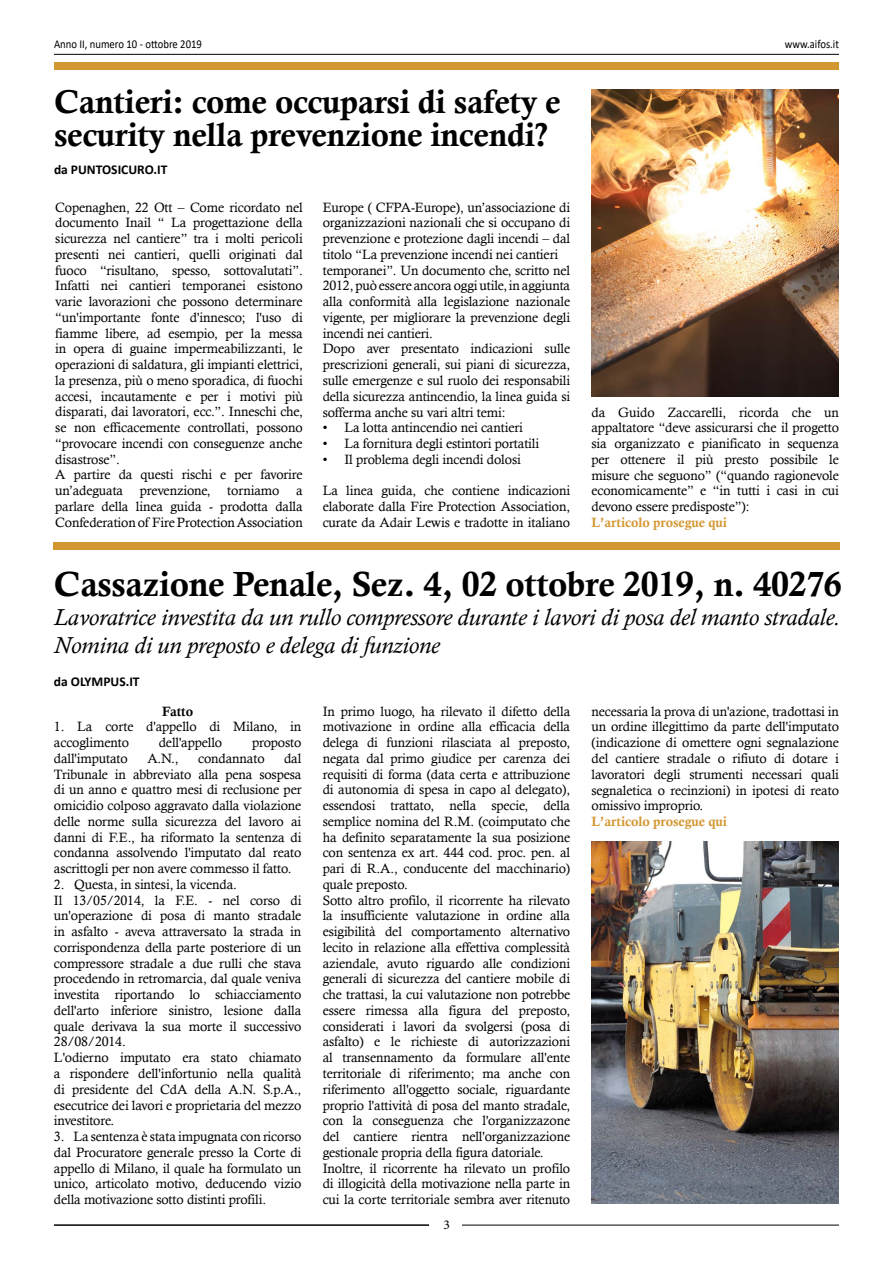
<style>
.page{position:relative;width:893px;height:1263px;background:#fff}
.page>*{position:absolute;margin:0;border:0;box-sizing:border-box;transform-origin:0 0}
.t1{font:34.95px "Calis MT Bol";letter-spacing:-.01em;color:#000}
.t2{font:33px/33px "Calis MT Bol";letter-spacing:-.01em;color:#000}
.t3{font:italic 23.55px/28.3px "Calisto";color:#000}
.t4{font:13.5px/15.8px "Calisto";letter-spacing:-.01em;color:#000}
.t5{font:13.5px "Calis MT Bol";letter-spacing:-.005em;color:#d39732}
.t6{font:700 13.5px "Calibri";color:#000}
.t7{font:13.5px "Calis MT Bol";letter-spacing:-.01em;color:#000}
.t8{font:13.5px "Minion Pro";color:#000}
.t9{font:12px "Calibri";color:#000;scale:.89 1}
</style>
<div class="page">
<hr style="left:461px;top:1225px;width:378px;height:1px;background:#000">
<hr style="left:54px;top:54px;width:785px;height:1px;background:#000">
<div style="left:54px;top:63px;width:785px;height:7px;background:#d39732"></div>
<hr style="left:54px;top:1225px;width:378px;height:1px;background:#000">
<div style="left:429px;top:1214px;width:33px;height:24px;background:#fff"></div>
<div style="left:54px;top:542px;width:786px;height:7px;background:#d39732"></div>
<img style="left:592px;top:90px;width:247px;height:306px">
<img style="left:591px;top:842px;width:248px;height:362px">
<p class="t9" style="left:54px;top:36px;width:168px">Anno II, numero 10 - ottobre 2019</p>
<p class="t9" style="left:785px;top:36px;width:62px">www.aifos.it</p>
<h2 class="t2" style="left:54px;top:85px;width:508px">Cantieri: come occuparsi di safety e security nella prevenzione incendi?</h2>
<p class="t6" style="left:54px;top:160px;width:115px">da PUNTOSICURO.IT</p>
<p class="t4" style="left:55px;top:199px;width:249px">Copenaghen, 22 Ott – Come ricordato nel documento Inail “ La progettazione della sicurezza nel cantiere” tra i molti pericoli presenti nei cantieri, quelli originati dal fuoco “risultano, spesso, sottovalutati”.<br>Infatti nei cantieri temporanei esistono varie lavorazioni che possono determinare “un'importante fonte d'innesco; l'uso di fiamme libere, ad esempio, per la messa in opera di guaine impermeabilizzanti, le operazioni di saldatura, gli impianti elettrici, la presenza, più o meno sporadica, di fuochi accesi, incautamente e per i motivi più disparati, dai lavoratori, ecc.”. Inneschi che, se non efficacemente controllati, possono “provocare incendi con conseguenze anche disastrose”.<br>A partire da questi rischi e per favorire un’adeguata prevenzione, torniamo a parlare della linea guida - prodotta dalla Confederation of Fire Protection Association</p>
<p class="t4" style="left:323px;top:199px;width:249px">Europe ( CFPA-Europe), un’associazione di organizzazioni nazionali che si occupano di prevenzione e protezione dagli incendi – dal titolo “La prevenzione incendi nei cantieri temporanei”. Un documento che, scritto nel 2012, può essere ancora oggi utile, in aggiunta alla conformità alla legislazione nazionale vigente, per migliorare la prevenzione degli incendi nei cantieri.<br>Dopo aver presentato indicazioni sulle prescrizioni generali, sui piani di sicurezza, sulle emergenze e sul ruolo dei responsabili della sicurezza antincendio, la linea guida si sofferma anche su vari altri temi:</p>
<p class="t4" style="left:323px;top:420px;width:202px">• La lotta antincendio nei cantieri</p>
<p class="t4" style="left:323px;top:435px;width:218px">• La fornitura degli estintori portatili</p>
<p class="t4" style="left:323px;top:451px;width:200px">• Il problema degli incendi dolosi</p>
<p class="t4" style="left:323px;top:483px;width:249px;text-align:justify">La linea guida, che contiene indicazioni elaborate dalla Fire Protection Association, curate da Adair Lewis e tradotte in italiano</p>
<p class="t4" style="left:591px;top:404px;width:249px;text-align:justify">da Guido Zaccarelli, ricorda che un appaltatore “deve assicurarsi che il progetto sia organizzato e pianificato in sequenza per ottenere il più presto possibile le misure che seguono” (“quando ragionevole economicamente” e “in tutti i casi in cui devono essere predisposte”):</p>
<p class="t5" style="left:591px;top:514px;width:137px">L’articolo prosegue qui</p>
<h1 class="t1" style="left:54px;top:564px;width:789px">Cassazione Penale, Sez. 4, 02 ottobre 2019, n. 40276</h1>
<h3 class="t3" style="left:54px;top:603px;width:788px">Lavoratrice investita da un rullo compressore durante i lavori di posa del manto stradale.<br>Nomina di un preposto e delega di funzione</h3>
<p class="t6" style="left:54px;top:672px;width:87px">da OLYMPUS.IT</p>
<p class="t4" style="left:323px;top:703px;width:249px">In primo luogo, ha rilevato il difetto della motivazione in ordine alla efficacia della delega di funzioni rilasciata al preposto, negata dal primo giudice per carenza dei requisiti di forma (data certa e attribuzione di autonomia di spesa in capo al delegato), essendosi trattato, nella specie, della semplice nomina del R.M. (coimputato che ha definito separatamente la sua posizione con sentenza ex art. 444 cod. proc. pen. al pari di R.A., conducente del macchinario) quale preposto.<br>Sotto altro profilo, il ricorrente ha rilevato la insufficiente valutazione in ordine alla esigibilità del comportamento alternativo lecito in relazione alla effettiva complessità aziendale, avuto riguardo alle condizioni generali di sicurezza del cantiere mobile di che trattasi, la cui valutazione non potrebbe essere rimessa alla figura del preposto, considerati i lavori da svolgersi (posa di asfalto) e le richieste di autorizzazioni al transennamento da formulare all'ente territoriale di riferimento; ma anche con riferimento all'oggetto sociale, riguardante proprio l'attività di posa del manto stradale, con la conseguenza che l'organizzazone del cantiere rientra nell'organizzazione gestionale propria della figura datoriale.<br>Inoltre, il ricorrente ha rilevato un profilo di illogicità della motivazione nella parte in cui la corte territoriale sembra aver ritenuto</p>
<p class="t4" style="left:591px;top:703px;width:249px;text-align:justify">necessaria la prova di un'azione, tradottasi in un ordine illegittimo da parte dell'imputato (indicazione di omettere ogni segnalazione del cantiere stradale o rifiuto di dotare i lavoratori degli strumenti necessari quali segnaletica o recinzioni) in ipotesi di reato omissivo improprio.</p>
<p class="t7" style="left:162px;top:703px;width:32px">Fatto</p>
<p class="t4" style="left:54px;top:719px;width:249px">1. La corte d'appello di Milano, in accoglimento</p>
<p class="t4" style="left:159px;top:734px;width:65px">dell'appello</p>
<p class="t4" style="left:252px;top:734px;width:51px">proposto</p>
<p class="t4" style="left:54px;top:750px;width:75px">dall'imputato</p>
<p class="t4" style="left:147px;top:750px;width:33px">A.N.,</p>
<p class="t4" style="left:198px;top:750px;width:68px">condannato</p>
<p class="t4" style="left:54px;top:750px;width:249px;text-align:justify;text-indent:230px">dal Tribunale in abbreviato alla pena sospesa di un anno e quattro mesi di reclusione per omicidio colposo aggravato dalla violazione delle norme sulla sicurezza del lavoro ai danni di F.E., ha riformato la sentenza di condanna assolvendo l'imputato dal reato ascrittogli per non avere commesso il fatto.</p>
<p class="t4" style="left:54px;top:876px;width:249px">2. Questa, in sintesi, la vicenda.<br>Il 13/05/2014, la F.E. - nel corso di un'operazione di posa di manto stradale in asfalto - aveva attraversato la strada in corrispondenza della parte posteriore di un compressore stradale a due rulli che stava procedendo in retromarcia, dal quale veniva investita riportando lo schiacciamento dell'arto inferiore sinistro, lesione dalla quale derivava la sua morte il successivo 28/08/2014.<br>L'odierno imputato era stato chiamato a rispondere dell'infortunio nella qualità di presidente del CdA della A.N. S.p.A., esecutrice dei lavori e proprietaria del mezzo investitore.</p>
<p class="t4" style="left:54px;top:1128px;width:249px;text-align:justify">3. La sentenza è stata impugnata con ricorso dal Procuratore generale presso la Corte di appello di Milano, il quale ha formulato un unico, articolato motivo, deducendo vizio della motivazione sotto distinti profili.</p>
<p class="t5" style="left:591px;top:814px;width:137px">L’articolo prosegue qui</p>
<p class="t8" style="left:443px;top:1216px;width:8px">3</p>
</div>
